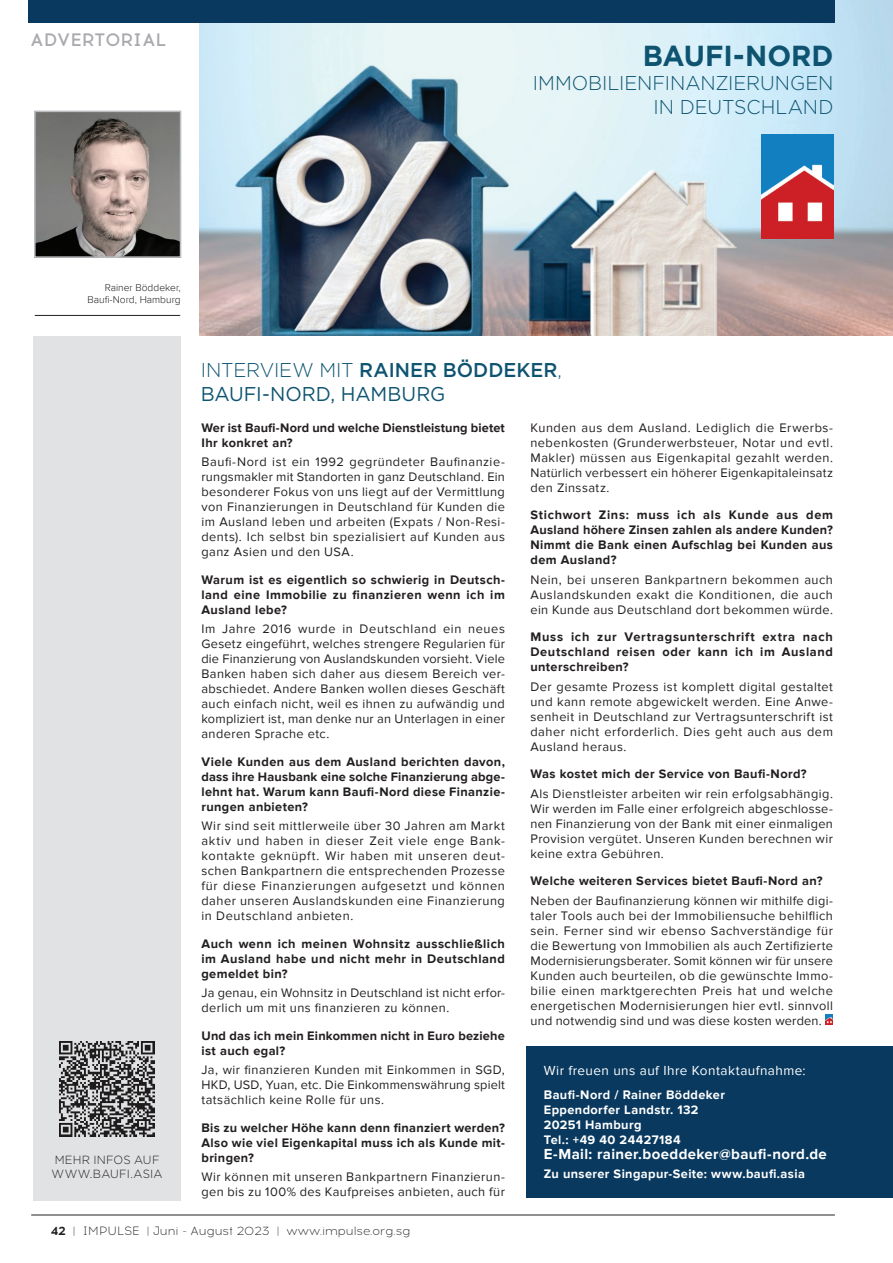
<style>
.page{position:relative;width:893px;height:1263px;background:#fff}
.page>*{position:absolute;margin:0;border:0;box-sizing:border-box;transform-origin:0 0}
.t1{font:700 28.95px "Gotham";letter-spacing:-.005em;color:#0e5471}
.t2{font:19.95px/24px "Gotham";color:#0e5471}
.t3{font:300 19.95px/24px "Gotham";color:#0e5471;text-align:right}
.t4{font:500 18px "Acrom";letter-spacing:.01em;color:#a8a9ad}
.Body_text{font:700 15px "Proxima Nova";letter-spacing:.025em;color:#fff}
.Body_text-2{font:13.5px "Proxima Nova";letter-spacing:.035em;color:#fff}
.Body_text-3{font:12.75px/15px "Proxima Nova";letter-spacing:.035em;color:#231f20;text-align:justify}
.Body_text-4{font:700 12.75px/15px "Proxima Nova";letter-spacing:.03em;color:#231f20;text-align:justify}
.Body_text-5{font:700 12.75px "Proxima Nova";letter-spacing:.03em;color:#fff}
.Body_text-6{font:700 12.75px/15px "Proxima Nova";letter-spacing:.01em;color:#231f20}
.t5{font:300 12px "Acrom";color:#231f20}
.t6{font:300 11.85px/14px "Gotham";letter-spacing:.015em;color:#231f20}
.t7{font:300 10.2px "Proxima Nova";color:#231f20}
.s1{font-weight:300}
.s2{font-weight:500}
.s3{font-weight:700}
</style>
<div class="page">
<div style="left:33px;top:336px;width:147px;height:864px;background:#e1e2e4"></div>
<img style="left:199px;top:0;width:694px;height:336px">
<svg style="left:825px;top:1014px;width:8px;height:11px"></svg>
<div style="left:527px;top:1046px;width:366px;height:152px;background:#09395f"></div>
<img style="left:761px;top:135px;width:72px;height:103px">
<div style="left:29px;top:0;width:806px;height:23px;background:#09395f"></div>
<hr style="left:35px;top:315px;width:145px;height:1px;background:#231f20">
<img style="left:37px;top:114px;width:141px;height:141px">
<div style="left:34px;top:111px;width:147px;height:147px;border:2px solid #bcbdc0"></div>
<img style="left:60px;top:1042px;width:94px;height:95px">
<hr style="left:31px;top:1215px;width:804px;height:1px;background:#231f20">
<p class="t4" style="left:31px;top:28px;width:137px">ADVERTORIAL</p>
<p class="t1" style="left:643px;top:39px;width:192px">BAUFI-NORD</p>
<p class="t3" style="left:533px;top:71px;width:302px">IMMOBILIENFINANZIERUNGEN<br>IN DEUTSCHLAND</p>
<p class="t7" style="left:105px;top:281px;width:77px">Rainer Böddeker,</p>
<p class="t7" style="left:88px;top:294px;width:95px">Baufi-Nord, Hamburg</p>
<p class="t6" style="left:52px;top:1153px;width:113px">MEHR INFOS AUF<br>WWW.BAUFI.ASIA</p>
<p class="t2" style="left:201px;top:358px;width:362px"><span class="s1">INTERVIEW MIT</span> <span class="s2">RAINER BÖDDEKER</span><span class="s1">,<br></span>BAUFI-NORD, HAMBURG</p>
<p class="Body_text-6" style="left:201px;top:420px;width:305px">Wer ist Baufi-Nord und welche Dienstleistung bietet<br>Ihr konkret an?</p>
<p class="Body_text-3" style="left:201px;top:454px;width:305px">Baufi-Nord ist ein 1992 gegründeter Baufinanzie&shy;rungsmakler mit Standorten in ganz Deutschland. Ein besonderer Fokus von uns liegt auf der Vermittlung von Finanzierungen in Deutschland für Kunden die im Ausland leben und arbeiten (Expats / Non-Resi&shy;dents). Ich selbst bin spezialisiert auf Kunden aus ganz Asien und den USA.</p>
<p class="Body_text-4" style="left:201px;top:572px;width:305px">Warum ist es eigentlich so schwierig in Deutsch&shy;land eine Immobilie zu finanzieren wenn ich im Ausland lebe?</p>
<p class="Body_text-3" style="left:201px;top:621px;width:305px">Im Jahre 2016 wurde in Deutschland ein neues Gesetz eingeführt, welches strengere Regularien für die Finanzierung von Auslandskunden vorsieht. Viele Banken haben sich daher aus diesem Bereich ver&shy;abschiedet. Andere Banken wollen dieses Geschäft auch einfach nicht, weil es ihnen zu aufwändig und kompliziert ist, man denke nur an Unterlagen in einer anderen Sprache etc.</p>
<p class="Body_text-4" style="left:201px;top:754px;width:305px">Viele Kunden aus dem Ausland berichten davon, dass ihre Hausbank eine solche Finanzierung abge&shy;lehnt hat. Warum kann Baufi-Nord diese Finanzie&shy;rungen anbieten?</p>
<p class="Body_text-3" style="left:201px;top:818px;width:305px">Wir sind seit mittlerweile über 30 Jahren am Markt aktiv und haben in dieser Zeit viele enge Bank&shy;kontakte geknüpft. Wir haben mit unseren deut&shy;schen Bankpartnern die entsprechenden Prozesse für diese Finanzierungen aufgesetzt und können daher unseren Auslandskunden eine Finanzierung in Deutschland anbieten.</p>
<p class="Body_text-4" style="left:201px;top:936px;width:305px">Auch wenn ich meinen Wohnsitz ausschließlich im Ausland habe und nicht mehr in Deutschland gemeldet bin?</p>
<p class="Body_text-3" style="left:201px;top:985px;width:305px">Ja genau, ein Wohnsitz in Deutschland ist nicht erfor&shy;derlich um mit uns finanzieren zu können.</p>
<p class="Body_text-4" style="left:201px;top:1028px;width:305px">Und das ich mein Einkommen nicht in Euro beziehe ist auch egal?</p>
<p class="Body_text-3" style="left:201px;top:1062px;width:305px">Ja, wir finanzieren Kunden mit Einkommen in SGD, HKD, USD, Yuan, etc. Die Einkommenswährung spielt tatsächlich keine Rolle für uns.</p>
<p class="Body_text-4" style="left:201px;top:1120px;width:305px">Bis zu welcher Höhe kann denn finanziert werden?<br>Also wie viel Eigenkapital muss ich als Kunde mit&shy;bringen?</p>
<p class="Body_text-3" style="left:201px;top:1169px;width:305px">Wir können mit unseren Bankpartnern Finanzierun&shy;gen bis zu 100% des Kaufpreises anbieten, auch für</p>
<p class="Body_text-3" style="left:530px;top:420px;width:304px">Kunden aus dem Ausland. Lediglich die Erwerbs&shy;nebenkosten (Grunderwerbsteuer, Notar und evtl.<br>Makler) müssen aus Eigenkapital gezahlt werden.<br>Natürlich verbessert ein höherer Eigenkapitaleinsatz den Zinssatz.</p>
<p class="Body_text-4" style="left:530px;top:508px;width:304px">Stichwort Zins: muss ich als Kunde aus dem Ausland höhere Zinsen zahlen als andere Kunden?<br>Nimmt die Bank einen Aufschlag bei Kunden aus dem Ausland?</p>
<p class="Body_text-3" style="left:530px;top:572px;width:304px">Nein, bei unseren Bankpartnern bekommen auch Auslandskunden exakt die Konditionen, die auch ein Kunde aus Deutschland dort bekommen würde.</p>
<p class="Body_text-4" style="left:530px;top:630px;width:304px">Muss ich zur Vertragsunterschrift extra nach Deutschland reisen oder kann ich im Ausland unterschreiben?</p>
<p class="Body_text-3" style="left:530px;top:679px;width:304px">Der gesamte Prozess ist komplett digital gestaltet und kann remote abgewickelt werden. Eine Anwe&shy;senheit in Deutschland zur Vertragsunterschrift ist daher nicht erforderlich. Dies geht auch aus dem Ausland heraus.</p>
<p class="Body_text-4" style="left:530px;top:767px;width:278px">Was kostet mich der Service von Baufi-Nord?</p>
<p class="Body_text-3" style="left:530px;top:786px;width:304px">Als Dienstleister arbeiten wir rein erfolgsabhängig.<br>Wir werden im Falle einer erfolgreich abgeschlosse&shy;nen Finanzierung von der Bank mit einer einmaligen Provision vergütet. Unseren Kunden berechnen wir keine extra Gebühren.</p>
<p class="Body_text-4" style="left:530px;top:874px;width:294px">Welche weiteren Services bietet Baufi-Nord an?</p>
<p class="Body_text-3" style="left:530px;top:893px;width:304px">Neben der Baufinanzierung können wir mithilfe digi&shy;taler Tools auch bei der Immobiliensuche behilflich sein. Ferner sind wir ebenso Sachverständige für die Bewertung von Immobilien als auch Zertifizierte Modernisierungsberater. Somit können wir für unsere Kunden auch beurteilen, ob die gewünschte Immo&shy;bilie einen marktgerechten Preis hat und welche energetischen Modernisierungen hier evtl. sinnvoll und notwendig sind und was diese kosten werden.</p>
<p class="Body_text-2" style="left:544px;top:1063px;width:263px">Wir freuen uns auf Ihre Kontaktaufnahme:</p>
<p class="Body_text-5" style="left:544px;top:1087px;width:183px">Baufi-Nord / Rainer Böddeker</p>
<p class="Body_text-5" style="left:544px;top:1102px;width:156px">Eppendorfer Landstr. 132</p>
<p class="Body_text-5" style="left:544px;top:1117px;width:99px">20251 Hamburg</p>
<p class="Body_text-5" style="left:544px;top:1132px;width:138px">Tel.: +49 40 24427184</p>
<p class="Body_text" style="left:544px;top:1145px;width:285px">E-Mail: rainer.boeddeker@baufi-nord.de</p>
<p class="Body_text-5" style="left:544px;top:1166px;width:263px">Zu unserer Singapur-Seite: www.baufi.asia</p>
<p class="t5" style="left:51px;top:1224px;width:361px"><span class="s3">42</span> | IMPULSE | Juni - August 2023 | www.impulse.org.sg</p>
</div>
